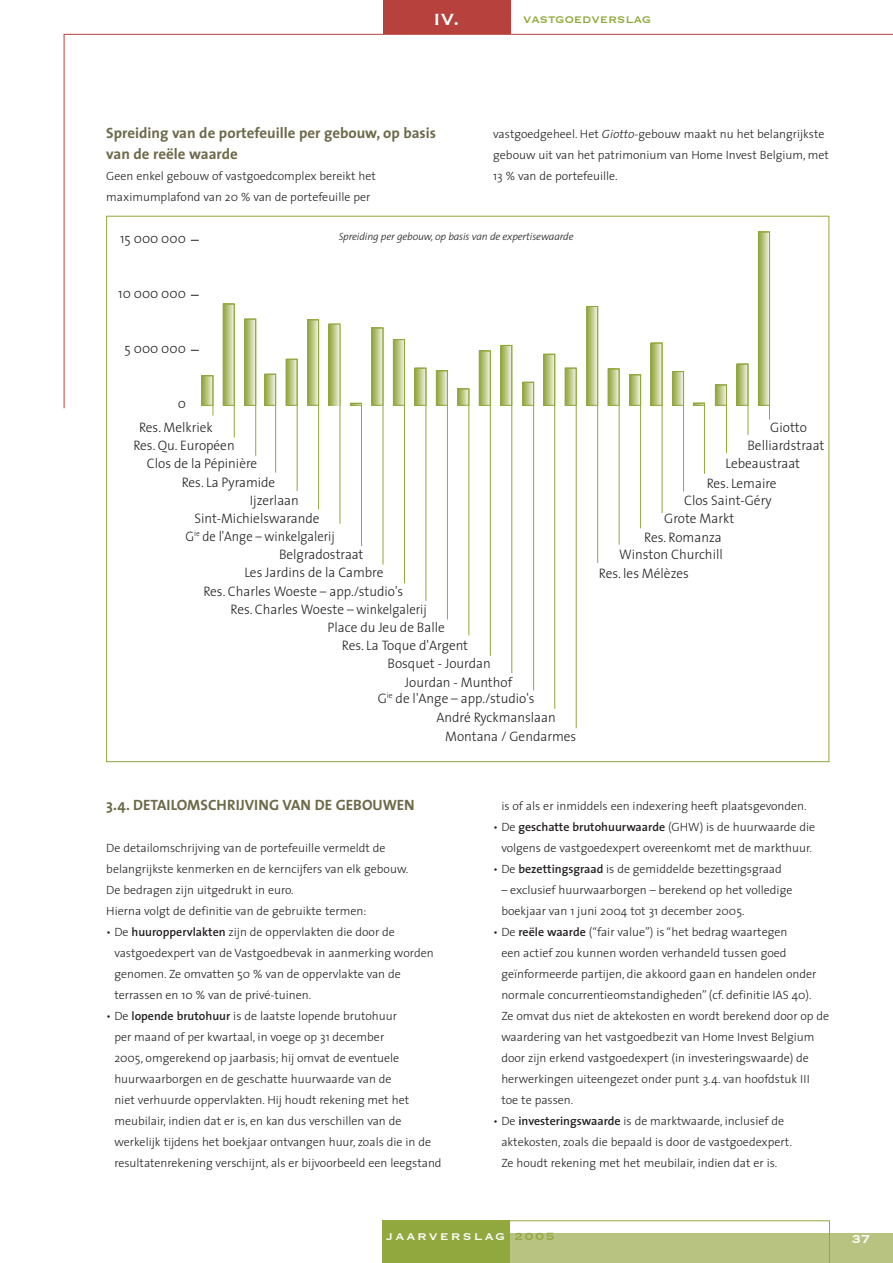
<style>
.page{position:relative;width:893px;height:1263px;background:#fff}
.page>*{position:absolute;margin:0;border:0;box-sizing:border-box;transform-origin:0 0}
.t1{font:21px "Copperplate";color:#fff}
.t2{font:15.3px "Copperplate";letter-spacing:.13em;color:#fff;scale:1.05 1}
.t3{font:700 15px/21px "The Sans";color:#6d6a4a}
.t4{font:15px "Copperplate";color:#90a83d}
.t5{font:15px "Copperplate";color:#fff}
.t6{font:300 13.8px/18.3px "The Sans";color:#231f20}
.t7{font:300 13.8px "The Sans";color:#231f20;scale:.92 1}
.t8{font:300 12px/21px "The Sans";color:#231f20}
.t9{font:italic 300 10.5px "The Sans";letter-spacing:-.015em;color:#231f20}
.s1{font-style:italic}
.s2{font-weight:600}
.s3{font-size:13.5px;color:#90a83d}
</style>
<div class="page">
<div style="left:383px;top:1233px;width:510px;height:30px;background:#b8c382"></div>
<div style="left:383px;top:0;width:127px;height:34px;background:#b6413d"></div>
<hr style="left:829px;top:1220px;width:1px;height:43px;background:#90a83d">
<hr style="left:64px;top:34px;width:1px;height:374px;background:#b6413d">
<hr style="left:64px;top:34px;width:829px;height:1px;background:#b6413d">
<hr style="left:446px;top:1220px;width:383px;height:1px;background:#90a83d">
<div style="left:383px;top:1220px;width:127px;height:43px;background:#90a83d"></div>
<svg style="left:201px;top:231px;width:569px;height:498px"></svg>
<h1 class="t1" style="left:434px;top:6px;width:27px">IV.</h1>
<p class="t4" style="left:523px;top:9px;width:130px">vastgoedverslag</p>
<p class="t3" style="left:106px;top:122px;width:331px">Spreiding van de portefeuille per gebouw, op basis van de reële waarde</p>
<p class="t8" style="left:106px;top:165px;width:271px">Geen enkel gebouw of vastgoedcomplex bereikt het maximumplafond van 20 % van de portefeuille per</p>
<p class="t8" style="left:493px;top:123px;width:337px">vastgoedgeheel. Het <span class="s1">Giotto</span>-gebouw maakt nu het belangrijkste gebouw uit van het patrimonium van Home Invest Belgium, met<br>13 % van de portefeuille.</p>
<p class="t6" style="left:120px;top:229px;width:67px">15 000 000</p>
<p class="t6" style="left:118px;top:284px;width:69px">10 000 000</p>
<p class="t6" style="left:125px;top:339px;width:63px">5 000 000</p>
<p class="t6" style="left:178px;top:394px;width:10px">0</p>
<p class="t6" style="left:139px;top:418px;width:75px">Res. Melkriek</p>
<p class="t9" style="left:339px;top:228px;width:236px">Spreiding per gebouw, op basis van de expertisewaarde</p>
<p class="t6" style="left:770px;top:418px;width:38px">Giotto</p>
<p class="t6" style="left:147px;top:436px;width:112px;text-indent:-13px">Res. Qu. Européen<br>Clos de la Pépinière</p>
<p class="t6" style="left:747px;top:436px;width:78px">Belliardstraat</p>
<p class="t6" style="left:194px;top:491px;width:127px;text-indent:55px">Ijzerlaan<br>Sint-Michielswarande</p>
<p class="t6" style="left:726px;top:454px;width:76px">Lebeaustraat</p>
<p class="t6" style="left:182px;top:472px;width:95px">Res. La Pyramide</p>
<p class="t6" style="left:707px;top:474px;width:71px">Res. Lemaire</p>
<p class="t6" style="left:684px;top:491px;width:89px">Clos Saint-Géry</p>
<p class="t6" style="left:664px;top:509px;width:72px">Grote Markt</p>
<p class="t6" style="left:644px;top:527px;width:79px">Res. Romanza</p>
<p class="t6" style="left:619px;top:545px;width:105px">Winston Churchill</p>
<p class="t6" style="left:599px;top:564px;width:91px">Res. les Mélèzes</p>
<p class="t7" style="left:185px;top:525px;width:164px">G<sup>ie</sup> de l'Ange – winkelgalerij</p>
<p class="t6" style="left:279px;top:545px;width:86px">Belgradostraat</p>
<p class="t6" style="left:244px;top:563px;width:140px">Les Jardins de la Cambre</p>
<p class="t6" style="left:203px;top:581px;width:201px">Res. Charles Woeste – app./studio's</p>
<p class="t6" style="left:230px;top:600px;width:198px">Res. Charles Woeste – winkelgalerij</p>
<p class="t6" style="left:328px;top:618px;width:119px">Place du Jeu de Balle</p>
<p class="t6" style="left:342px;top:635px;width:128px">Res. La Toque d'Argent</p>
<p class="t6" style="left:388px;top:654px;width:105px">Bosquet - Jourdan</p>
<p class="t6" style="left:405px;top:672px;width:109px">Jourdan - Munthof</p>
<p class="t6" style="left:378px;top:689px;width:158px">G<sup>ie</sup> de l'Ange – app./studio's</p>
<p class="t6" style="left:445px;top:708px;width:133px;text-indent:-9px">André Ryckmanslaan<br>Montana / Gendarmes</p>
<p class="t3" style="left:106px;top:794px;width:310px">3.4. DETAILOMSCHRIJVING VAN DE GEBOUWEN</p>
<p class="t8" style="left:106px;top:837px;width:303px">De detailomschrijving van de portefeuille vermeldt de belangrijkste kenmerken en de kerncijfers van elk gebouw.<br>De bedragen zijn uitgedrukt in euro.<br>Hierna volgt de definitie van de gebruikte termen:</p>
<p class="t8" style="left:114px;top:921px;width:321px;text-indent:-8px">• De <span class="s2">huuroppervlakten</span> zijn de oppervlakten die door de vastgoedexpert van de Vastgoedbevak in aanmerking worden genomen. Ze omvatten 50 % van de oppervlakte van de terrassen en 10 % van de privé-tuinen.</p>
<p class="t8" style="left:114px;top:1005px;width:329px;text-indent:-8px">• De <span class="s2">lopende brutohuur</span> is de laatste lopende brutohuur<br>per maand of per kwartaal, in voege op 31 december<br>2005, omgerekend op jaarbasis; hij omvat de eventuele huurwaarborgen en de geschatte huurwaarde van de<br>niet verhuurde oppervlakten. Hij houdt rekening met het meubilair, indien dat er is, en kan dus verschillen van de werkelijk tijdens het boekjaar ontvangen huur, zoals die in de resultatenrekening verschijnt, als er bijvoorbeeld een leegstand</p>
<p class="t8" style="left:501px;top:795px;width:307px">is of als er inmiddels een indexering heeft plaatsgevonden.</p>
<p class="t8" style="left:493px;top:816px;width:324px;text-align:center">• De <span class="s2">geschatte brutohuurwaarde</span> (GHW) is de huurwaarde die volgens de vastgoedexpert overeenkomt met de markthuur.</p>
<p class="t8" style="left:493px;top:858px;width:290px">• De <span class="s2">bezettingsgraad</span> is de gemiddelde bezettingsgraad</p>
<p class="t8" style="left:501px;top:879px;width:293px">– exclusief huurwaarborgen – berekend op het volledige boekjaar van 1 juni 2004 tot 31 december 2005.</p>
<p class="t8" style="left:501px;top:921px;width:329px;text-indent:-8px">• De <span class="s2">reële waarde</span> (“fair value”) is “het bedrag waartegen<br>een actief zou kunnen worden verhandeld tussen goed geïnformeerde partijen, die akkoord gaan en handelen onder normale concurrentieomstandigheden” (cf. definitie IAS 40).<br>Ze omvat dus niet de aktekosten en wordt berekend door op de waardering van het vastgoedbezit van Home Invest Belgium door zijn erkend vastgoedexpert (in investeringswaarde) de herwerkingen uiteengezet onder punt 3.4. van hoofdstuk III toe te passen.</p>
<p class="t8" style="left:501px;top:1110px;width:292px;text-indent:-8px">• De <span class="s2">investeringswaarde</span> is de marktwaarde, inclusief de aktekosten, zoals die bepaald is door de vastgoedexpert.<br>Ze houdt rekening met het meubilair, indien dat er is.</p>
<p class="t2" style="left:386px;top:1226px;width:162px">jaarverslag <span class="s3">2005</span></p>
<p class="t5" style="left:852px;top:1229px;width:20px">37</p>
</div>
